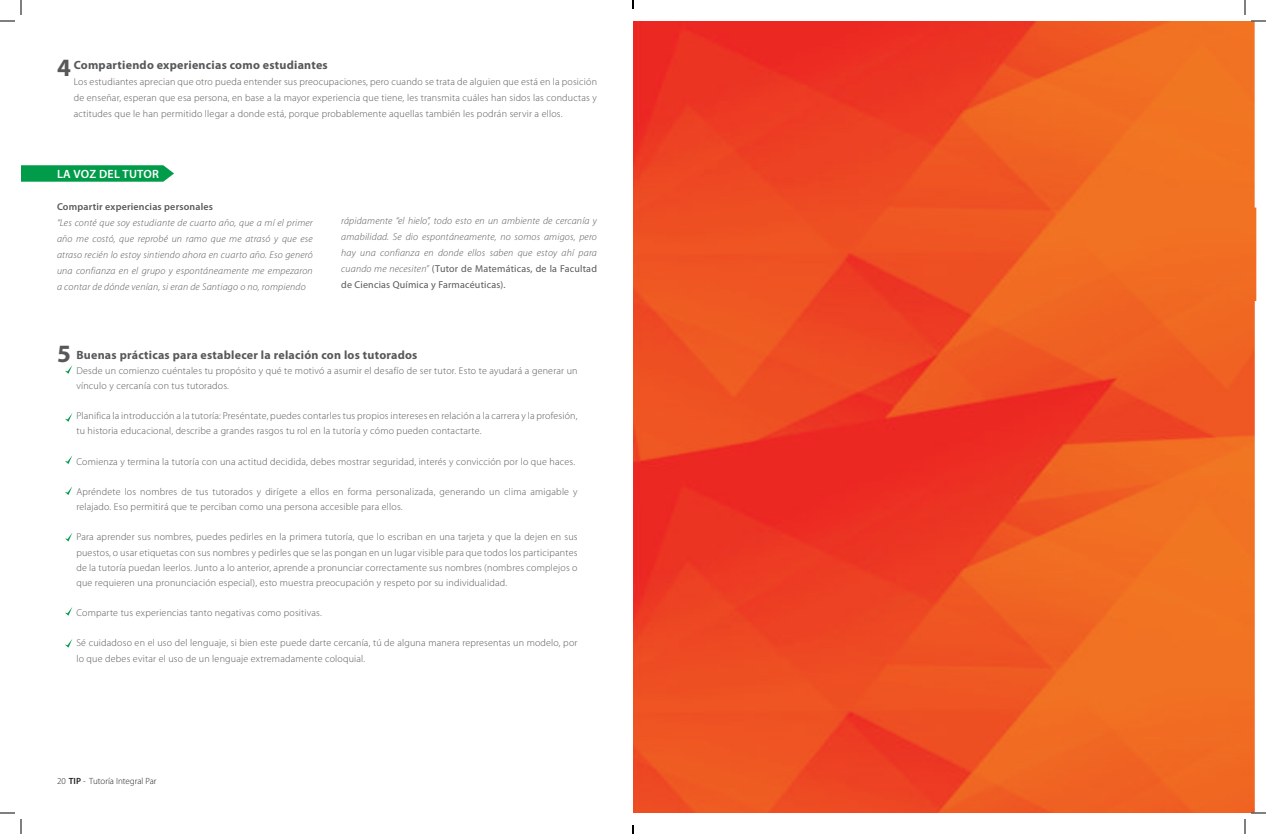
<style>
.page{position:relative;width:1266px;height:834px;background:#fff}
.page>*{position:absolute;margin:0;border:0;box-sizing:border-box;transform-origin:0 0}
.t1{font:700 25px "Myriad Pro";color:#57585a}
.t2{font:700 12px "Myriad Pro";letter-spacing:.02em;color:#57585a}
.t3{font:600 12px "Myriad Pro";letter-spacing:.02em;color:#fff}
.t4{font:300 10px/15.1px "Myriad Pro";letter-spacing:.02em;color:#57585a}
.t5{font:italic 300 10px/16px "Myriad Pro";letter-spacing:.02em;color:#57585a;text-align:justify}
.t6{font:600 10px "Myriad Pro";letter-spacing:.02em;color:#57585a}
.t7{font:300 9px "Myriad Pro";color:#231f20}
.s1{font-weight:400;font-style:normal}
.s2{font-size:25px}
.s3{font-weight:600}
</style>
<div class="page">
<svg style="left:21px;top:165px;width:153px;height:17px;background:#10a255"></svg>
<svg style="left:65px;top:365px;width:7px;height:9px"></svg>
<svg style="left:65px;top:413px;width:7px;height:9px"></svg>
<svg style="left:65px;top:456px;width:7px;height:8px"></svg>
<svg style="left:65px;top:487px;width:7px;height:8px"></svg>
<svg style="left:65px;top:533px;width:7px;height:9px"></svg>
<svg style="left:65px;top:607px;width:7px;height:9px"></svg>
<svg style="left:65px;top:639px;width:7px;height:9px"></svg>
<img style="left:633px;top:21px;width:623px;height:792px">
<svg style="left:0;top:0;width:22px;height:22px"></svg>
<svg style="left:0;top:812px;width:22px;height:22px"></svg>
<svg style="left:1244px;top:0;width:22px;height:22px"></svg>
<svg style="left:1244px;top:812px;width:22px;height:22px"></svg>
<svg style="left:632px;top:0;width:2px;height:9px"></svg>
<svg style="left:632px;top:825px;width:2px;height:9px"></svg>
<h1 class="t1" style="left:57px;top:53px;width:15px">4</h1>
<p class="t2" style="left:74px;top:58px;width:256px">Compartiendo experiencias como estudiantes</p>
<p class="t4" style="left:74px;top:73px;width:525px;line-height:16px;text-align:justify">Los estudiantes aprecian que otro pueda entender sus preocupaciones, pero cuando se trata de alguien que está en la posición de enseñar, esperan que esa persona, en base a la mayor experiencia que tiene, les transmita cuáles han sidos las conductas y actitudes que le han permitido llegar a donde está, porque probablemente aquellas también les podrán servir a ellos.</p>
<p class="t3" style="left:57px;top:167px;width:103px">LA VOZ DEL TUTOR</p>
<p class="t6" style="left:57px;top:201px;width:158px">Compartir experiencias personales</p>
<p class="t5" style="left:57px;top:215px;width:257px">“Les conté que soy estudiante de cuarto año, que a mí el primer año me costó, que reprobé un ramo que me atrasó y que ese atraso recién lo estoy sintiendo ahora en cuarto año. Eso generó una confianza en el grupo y espontáneamente me empezaron a contar de dónde venían, si eran de Santiago o no, rompiendo</p>
<p class="t5" style="left:341px;top:213px;width:257px">rápidamente “el hielo”, todo esto en un ambiente de cercanía y amabilidad. Se dio espontáneamente, no somos amigos, pero hay una confianza en donde ellos saben que estoy ahí para cuando me necesiten” <span class="s1">(Tutor de Matemáticas, de la Facultad de Ciencias Química y Farmacéuticas).</span></p>
<p class="t2" style="left:57px;top:348px;width:362px"><span class="s2">5</span> Buenas prácticas para establecer la relación con los tutorados</p>
<p class="t4" style="left:76px;top:363px;width:503px">Desde un comienzo cuéntales tu propósito y qué te motivó a asumir el desafío de ser tutor. Esto te ayudará a generar un vínculo y cercanía con tus tutorados.</p>
<p class="t4" style="left:76px;top:408px;width:503px">Planifica la introducción a la tutoría: Preséntate, puedes contarles tus propios intereses en relación a la carrera y la profesión, tu historia educacional, describe a grandes rasgos tu rol en la tutoría y cómo pueden contactarte.</p>
<p class="t4" style="left:76px;top:454px;width:500px">Comienza y termina la tutoría con una actitud decidida, debes mostrar seguridad, interés y convicción por lo que haces.</p>
<p class="t4" style="left:76px;top:484px;width:503px">Apréndete los nombres de tus tutorados y dirígete a ellos en forma personalizada, generando un clima amigable y relajado. Eso permitirá que te perciban como una persona accesible para ellos.</p>
<p class="t4" style="left:76px;top:530px;width:503px;text-align:justify">Para aprender sus nombres, puedes pedirles en la primera tutoría, que lo escriban en una tarjeta y que la dejen en sus puestos, o usar etiquetas con sus nombres y pedirles que se las pongan en un lugar visible para que todos los participantes de la tutoría puedan leerlos. Junto a lo anterior, aprende a pronunciar correctamente sus nombres (nombres complejos o que requieren una pronunciación especial), esto muestra preocupación y respeto por su individualidad.</p>
<p class="t4" style="left:76px;top:605px;width:247px">Comparte tus experiencias tanto negativas como positivas.</p>
<p class="t4" style="left:76px;top:636px;width:503px">Sé cuidadoso en el uso del lenguaje, si bien este puede darte cercanía, tú de alguna manera representas un modelo, por lo que debes evitar el uso de un lenguaje extremadamente coloquial.</p>
<p class="t7" style="left:57px;top:776px;width:101px">20 <span class="s3">TIP</span> - Tutoría Integral Par</p>
</div>
